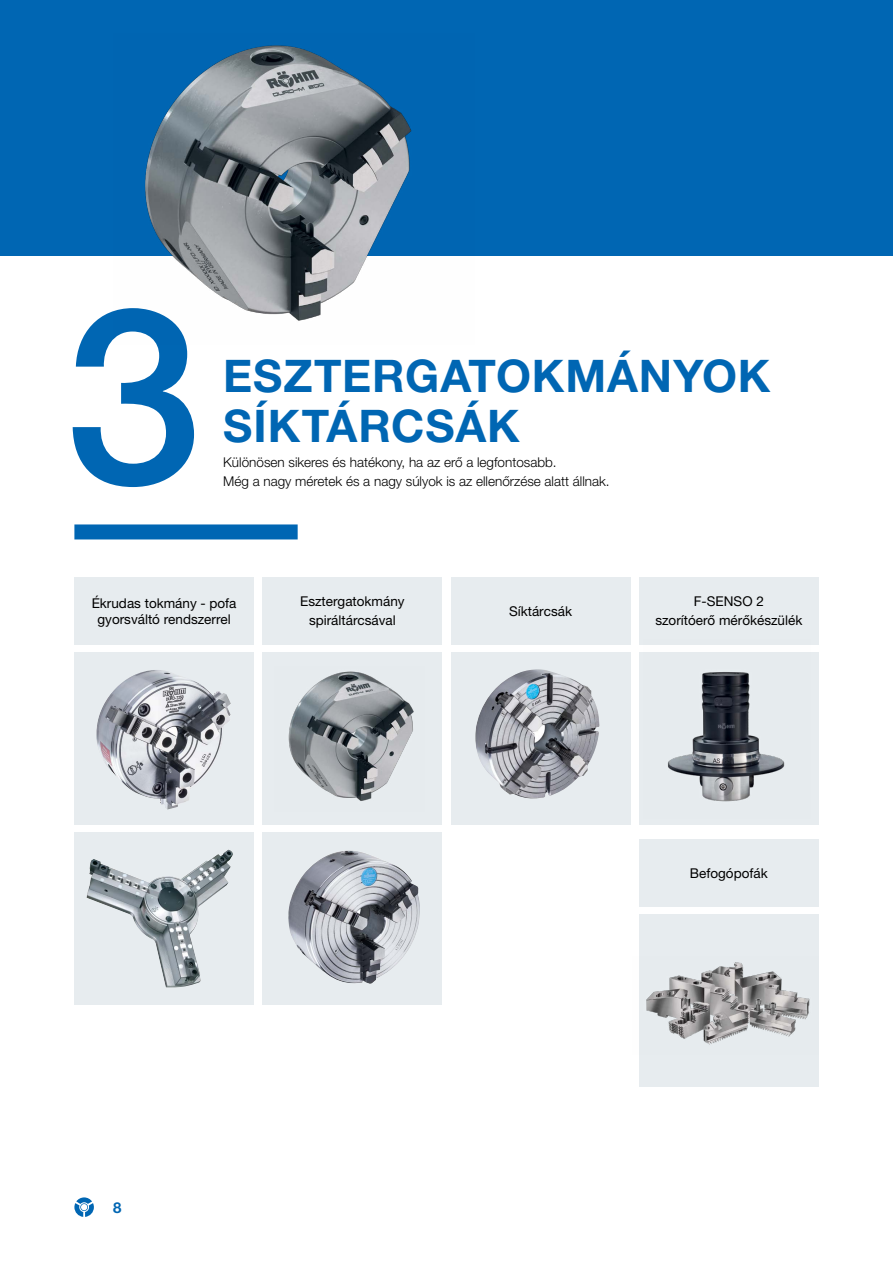
<style>
.page{position:relative;width:893px;height:1263px;background:#fff}
.page>*{position:absolute;margin:0;border:0;box-sizing:border-box;transform-origin:0 0}
.t1{font:500 245.7px "Helvetica Neue LT Pro";color:#0066b3}
.t2{font:700 45px/49.5px "Helvetica Neue LT Pro";letter-spacing:.02em;color:#0066b3}
.t3{font:700 15px "Helvetica Neue LT Pro";color:#0066b3}
.t4{font:13.5px/18.9px "Helvetica Neue LT Pro";color:#000;text-align:center}
.t5{font:300 13.5px/18.9px "Helvetica Neue LT Pro";color:#000}
</style>
<div class="page">
<svg style="left:74px;top:1197px;width:20px;height:20px"></svg>
<div style="left:74px;top:652px;width:180px;height:172px;background:#e7ecef"></div>
<div style="left:263px;top:652px;width:179px;height:172px;background:#e7ecef"></div>
<div style="left:451px;top:652px;width:179px;height:172px;background:#e7ecef"></div>
<div style="left:639px;top:652px;width:180px;height:172px;background:#e7ecef"></div>
<div style="left:74px;top:832px;width:180px;height:172px;background:#e7ecef"></div>
<div style="left:263px;top:832px;width:179px;height:172px;background:#e7ecef"></div>
<div style="left:639px;top:914px;width:180px;height:173px;background:#e7ecef"></div>
<div style="left:74px;top:577px;width:180px;height:67px;background:#e7ecef"></div>
<div style="left:263px;top:577px;width:179px;height:67px;background:#e7ecef"></div>
<div style="left:451px;top:577px;width:179px;height:67px;background:#e7ecef"></div>
<div style="left:639px;top:577px;width:180px;height:67px;background:#e7ecef"></div>
<div style="left:639px;top:839px;width:180px;height:68px;background:#e7ecef"></div>
<div style="left:0;top:0;width:893px;height:255px;background:#0066b3"></div>
<img style="left:96px;top:670px;width:135px;height:139px">
<img style="left:87px;top:849px;width:146px;height:139px">
<img style="left:288px;top:850px;width:132px;height:134px">
<img style="left:475px;top:669px;width:124px;height:130px">
<img style="left:646px;top:962px;width:164px;height:83px">
<img style="left:288px;top:671px;width:126px;height:130px">
<img style="left:644px;top:644px;width:166px;height:158px">
<div style="left:74px;top:524px;width:224px;height:15px;background:#0066b3"></div>
<img style="left:113px;top:45px;width:361px;height:276px">
<h1 class="t1" style="left:65px;top:250px;width:138px">3</h1>
<h2 class="t2" style="left:223px;top:351px;width:549px">ESZTERGATOKMÁNYOK<br>SÍKTÁRCSÁK</h2>
<p class="t5" style="left:223px;top:453px;width:388px">Különösen sikeres és hatékony, ha az erő a legfontosabb.<br>Még a nagy méretek és a nagy súlyok is az ellenőrzése alatt állnak.</p>
<p class="t4" style="left:92px;top:595px;width:146px;line-height:15.9px">Ékrudas tokmány - pofa gyorsváltó rendszerrel</p>
<p class="t4" style="left:300px;top:592px;width:106px">Esztergatokmány spiráltárcsával</p>
<p class="t4" style="left:509px;top:601px;width:65px">Síktárcsák</p>
<p class="t4" style="left:655px;top:592px;width:148px">F-SENSO 2<br>szorítóerő mérőkészülék</p>
<p class="t3" style="left:113px;top:1198px;width:10px">8</p>
<p class="t4" style="left:690px;top:864px;width:79px">Befogópofák</p>
</div>
